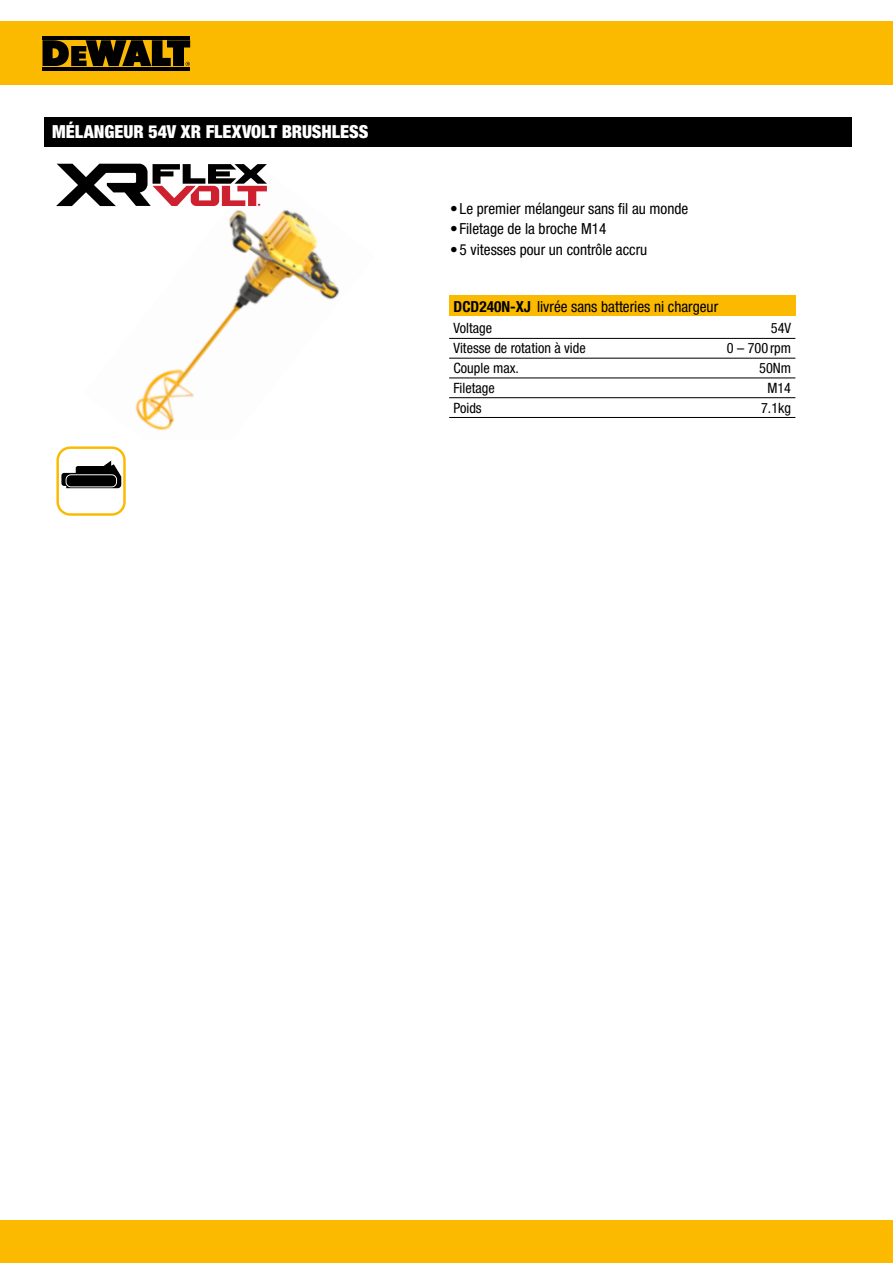
<style>
.page{position:relative;width:893px;height:1263px;background:#fff}
.page>*{position:absolute;margin:0;border:0;box-sizing:border-box;transform-origin:0 0}
.t1{font:900 condensed 18px "Helvetica Neue LTW1 G";color:#fff}
.t2{font:condensed 15.3px "Helvetica Neue LTW1 G";color:#000}
.t3{font:condensed 14.25px "Helvetica Neue LTW1 G";color:#000}
.s1{font-weight:700}
</style>
<div class="page">
<div style="left:44px;top:117px;width:808px;height:29px;background:#000"></div>
<div style="left:449px;top:296px;width:346px;height:20px;background:#fbb900"></div>
<hr style="left:449px;top:338px;width:346px;height:1px;background:#000">
<hr style="left:449px;top:358px;width:346px;height:1px;background:#000">
<hr style="left:449px;top:377px;width:346px;height:1px;background:#000">
<hr style="left:449px;top:397px;width:346px;height:1px;background:#000">
<hr style="left:449px;top:417px;width:346px;height:1px;background:#000">
<img style="left:100px;top:206px;width:240px;height:225px">
<div style="left:56px;top:446px;width:70px;height:70px;border:2px solid #fbb900;border-radius:13px"></div>
<svg style="left:61px;top:460px;width:60px;height:28px"></svg>
<svg style="left:56px;top:164px;width:211px;height:42px"></svg>
<div style="left:0;top:21px;width:893px;height:64px;background:#fbb900"></div>
<div style="left:0;top:1220px;width:893px;height:43px;background:#fbb900"></div>
<hr style="left:43px;top:36px;width:147px;height:3px;background:#000">
<hr style="left:43px;top:67px;width:147px;height:3px;background:#000">
<svg style="left:43px;top:40px;width:147px;height:26px"></svg>
<p class="t1" style="left:52px;top:121px;width:318px">MÉLANGEUR 54V XR FLEXVOLT BRUSHLESS</p>
<p class="t2" style="left:450px;top:199px;width:240px">• Le premier mélangeur sans fil au monde</p>
<p class="t2" style="left:450px;top:220px;width:158px">• Filetage de la broche M14</p>
<p class="t2" style="left:450px;top:240px;width:199px">• 5 vitesses pour un contrôle accru</p>
<p class="t2" style="left:454px;top:297px;width:266px"><span class="s1">DCD240N-XJ</span> livrée sans batteries ni chargeur</p>
<p class="t3" style="left:453px;top:319px;width:40px">Voltage</p>
<p class="t3" style="left:771px;top:319px;width:22px">54V</p>
<p class="t3" style="left:453px;top:340px;width:134px">Vitesse de rotation à vide</p>
<p class="t3" style="left:727px;top:340px;width:66px">0 – 700 rpm</p>
<p class="t3" style="left:453px;top:360px;width:67px">Couple max.</p>
<p class="t3" style="left:759px;top:360px;width:33px">50Nm</p>
<p class="t3" style="left:453px;top:379px;width:43px">Filetage</p>
<p class="t3" style="left:767px;top:379px;width:25px">M14</p>
<p class="t3" style="left:453px;top:399px;width:30px">Poids</p>
<p class="t3" style="left:761px;top:399px;width:32px">7.1kg</p>
</div>
